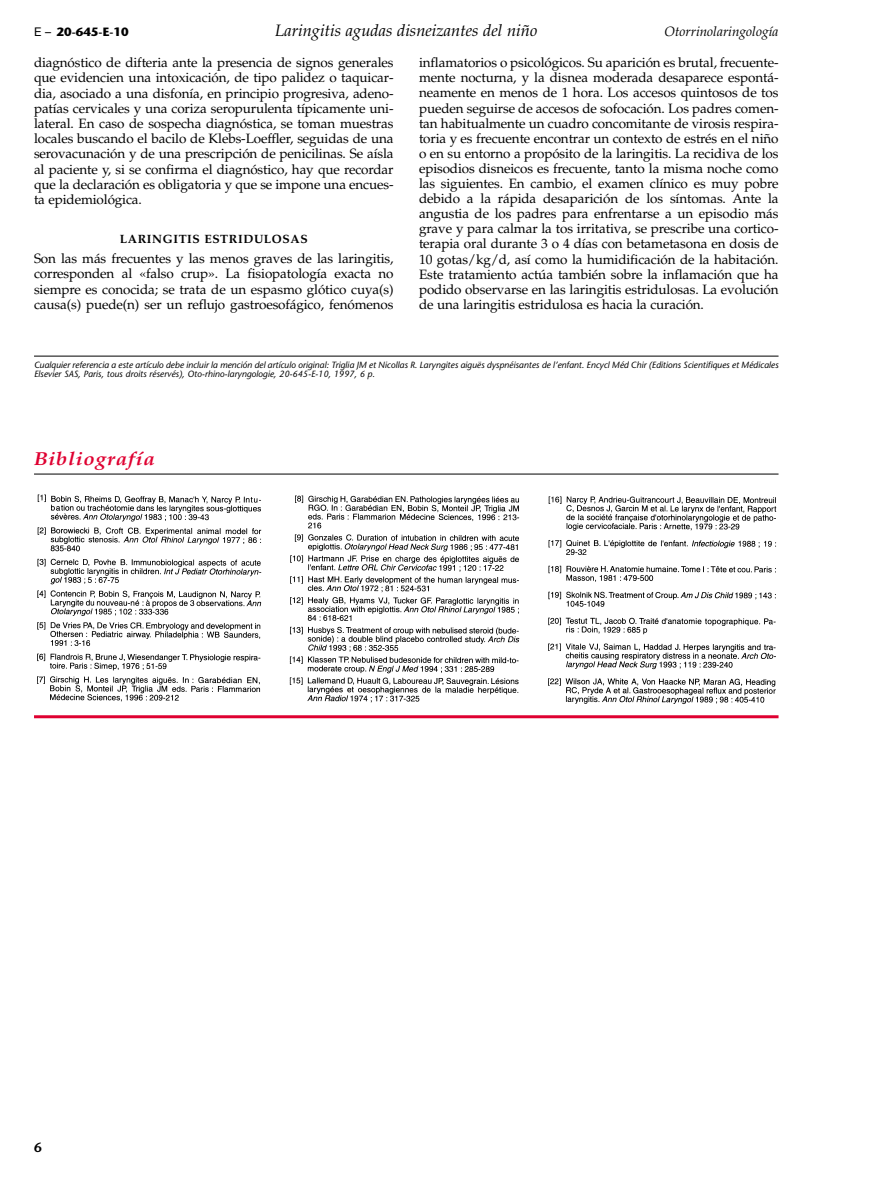
<style>
.page{position:relative;width:893px;height:1178px;background:#fff}
.page>*{position:absolute;margin:0;border:0;box-sizing:border-box;transform-origin:0 0}
.t1{font:18.75px "Palatino Bold Italic Os F";letter-spacing:.04em;color:#df0031;scale:1.1 1}
.t2{font:italic 16.5px "Palatino";color:#000}
.t3{font:13.5px/15.1px "Palatino";letter-spacing:-.01em;color:#000;text-align:justify}
.t4{font:italic 13.5px "Palatino";color:#000}
.t5{font:600 13.5px "Stone Sans";color:#000}
.t6{font:700 12px "Palatino";letter-spacing:.05em;color:#000}
.t7{font:700 12px "Stone Sans";color:#000}
.t8{font:italic 9px/9.8px "Stone Sans";color:#000}
.s1{font-family:"Helvetica Neue";font-weight:400}
</style>
<div class="page">
<hr style="left:34px;top:473px;width:744px;height:1px;background:#000">
<img style="left:37px;top:494px;width:740px;height:211px">
<hr style="left:34px;top:715px;width:744px;height:3px;background:#df0031">
<hr style="left:34px;top:356px;width:744px;height:1px;background:#000">
<p class="t7" style="left:34px;top:27px;width:96px"><span class="s1">E –</span> 20-645-E-10</p>
<p class="t2" style="left:275px;top:24px;width:263px">Laringitis agudas disneizantes del niño</p>
<p class="t4" style="left:664px;top:26px;width:115px">Otorrinolaringología</p>
<p class="t3" style="left:34px;top:57px;width:361px">diagnóstico de difteria ante la presencia de signos generales que evidencien una intoxicación, de tipo palidez o taquicar&shy;dia, asociado a una disfonía, en principio progresiva, adeno&shy;patías cervicales y una coriza seropurulenta típicamente uni&shy;lateral. En caso de sospecha diagnóstica, se toman muestras locales buscando el bacilo de Klebs-Loeffler, seguidas de una serovacunación y de una prescripción de penicilinas. Se aísla al paciente y, si se confirma el diagnóstico, hay que recordar que la declaración es obligatoria y que se impone una encues&shy;ta epidemiológica.</p>
<p class="t6" style="left:120px;top:234px;width:189px">LARINGITIS ESTRIDULOSAS</p>
<p class="t3" style="left:34px;top:253px;width:361px">Son las más frecuentes y las menos graves de las laringitis, corresponden al «falso crup». La fisiopatología exacta no siempre es conocida; se trata de un espasmo glótico cuya(s) causa(s) puede(n) ser un reflujo gastroesofágico, fenómenos</p>
<p class="t3" style="left:419px;top:57px;width:361px">inflamatorios o psicológicos. Su aparición es brutal, frecuente&shy;mente nocturna, y la disnea moderada desaparece espontá&shy;neamente en menos de 1 hora. Los accesos quintosos de tos pueden seguirse de accesos de sofocación. Los padres comen&shy;tan habitualmente un cuadro concomitante de virosis respira&shy;toria y es frecuente encontrar un contexto de estrés en el niño o en su entorno a propósito de la laringitis. La recidiva de los episodios disneicos es frecuente, tanto la misma noche como las siguientes. En cambio, el examen clínico es muy pobre debido a la rápida desaparición de los síntomas. Ante la angustia de los padres para enfrentarse a un episodio más grave y para calmar la tos irritativa, se prescribe una cortico&shy;terapia oral durante 3 o 4 días con betametasona en dosis de 10 gotas/kg/d, así como la humidificación de la habitación.<br>Este tratamiento actúa también sobre la inflamación que ha podido observarse en las laringitis estridulosas. La evolución de una laringitis estridulosa es hacia la curación.</p>
<p class="t8" style="left:34px;top:360px;width:746px">Cualquier referencia a este artículo debe incluir la mención del artículo original: Triglia JM et Nicollas R. Laryngites aiguës dyspnéisantes de l’enfant. Encycl Méd Chir (Editions Scientifiques et Médicales<br>Elsevier SAS, Paris, tous droits réservés), Oto-rhino-laryngologie, 20-645-E-10, 1997, 6 p.</p>
<h1 class="t1" style="left:34px;top:451px;width:111px">Bibliografía</h1>
<p class="t5" style="left:34px;top:1142px;width:9px">6</p>
</div>
